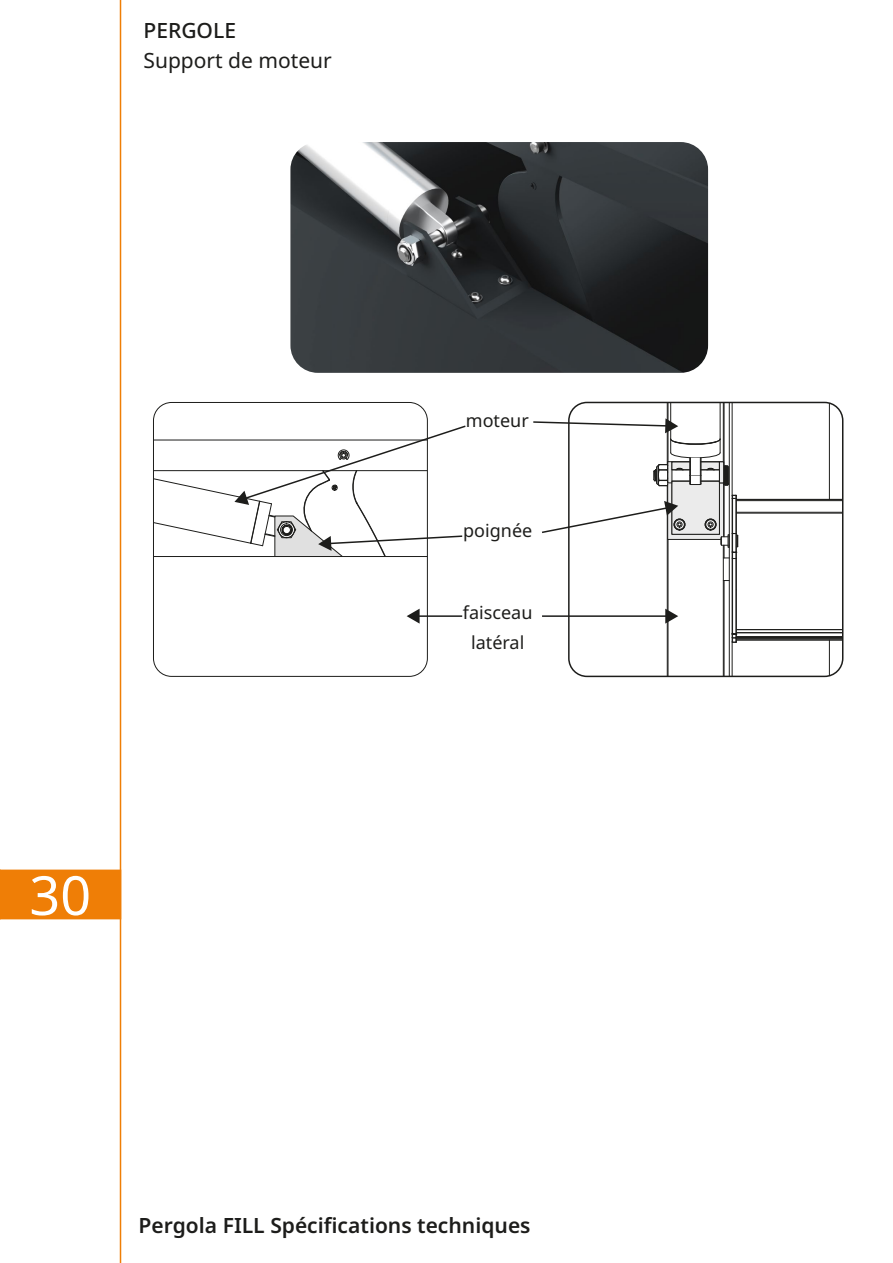
<style>
.page{position:relative;width:893px;height:1263px;background:#fff}
.page>*{position:absolute;margin:0;border:0;box-sizing:border-box;transform-origin:0 0}
.t1{font:54px "Noto Sans";color:#fff}
.t2{font:600 21px "Noto Sans";color:#1d1d1b}
.t3{font:21px "Noto Sans";color:#1d1d1b}
.t4{font:500 21px "Noto Sans";color:#1d1d1b}
.t5{font:18px/30px "Noto Sans";color:#1d1d1b;text-align:center}
</style>
<div class="page">
<div style="left:0;top:870px;width:120px;height:49px;background:#ef7e06"></div>
<div style="left:0;top:869px;width:121px;height:50px;border:2px solid #ef7e06"></div>
<hr style="left:120px;top:0;width:1px;height:1263px;background:#ef7e06">
<svg style="left:0;top:869px;width:1px;height:50px"></svg>
<img style="left:290px;top:142px;width:418px;height:231px">
<hr style="left:736px;top:558px;width:1px;height:76px;background:#1d1d1b">
<hr style="left:736px;top:632px;width:107px;height:1px;background:#1d1d1b">
<hr style="left:736px;top:513px;width:107px;height:1px;background:#1d1d1b">
<hr style="left:736px;top:512px;width:107px;height:1px;background:#1d1d1b">
<hr style="left:736px;top:500px;width:107px;height:1px;background:#1d1d1b">
<hr style="left:736px;top:636px;width:107px;height:1px;background:#1d1d1b">
<hr style="left:736px;top:629px;width:107px;height:1px;background:#1d1d1b">
<hr style="left:736px;top:499px;width:107px;height:1px;background:#1d1d1b">
<svg style="left:733px;top:633px;width:4px;height:10px"></svg>
<hr style="left:736px;top:637px;width:107px;height:1px;background:#1d1d1b">
<hr style="left:736px;top:638px;width:107px;height:1px;background:#1d1d1b">
<hr style="left:736px;top:640px;width:107px;height:1px;background:#1d1d1b">
<hr style="left:829px;top:640px;width:1px;height:36px;background:#1d1d1b">
<hr style="left:829px;top:402px;width:1px;height:97px;background:#1d1d1b">
<hr style="left:668px;top:539px;width:1px;height:137px;background:#1d1d1b">
<hr style="left:668px;top:402px;width:1px;height:60px;background:#1d1d1b">
<hr style="left:667px;top:486px;width:1px;height:190px;background:#1d1d1b">
<hr style="left:667px;top:402px;width:1px;height:63px;background:#1d1d1b">
<hr style="left:724px;top:580px;width:1px;height:96px;background:#1d1d1b">
<hr style="left:724px;top:402px;width:1px;height:68px;background:#1d1d1b">
<hr style="left:723px;top:545px;width:1px;height:131px;background:#1d1d1b">
<hr style="left:723px;top:402px;width:1px;height:60px;background:#1d1d1b">
<hr style="left:732px;top:402px;width:1px;height:274px;background:#1d1d1b">
<hr style="left:729px;top:402px;width:1px;height:274px;background:#1d1d1b">
<hr style="left:720px;top:402px;width:1px;height:37px;background:#1d1d1b">
<hr style="left:670px;top:402px;width:1px;height:37px;background:#1d1d1b">
<div style="left:568px;top:402px;width:275px;height:275px;border:2px solid #1d1d1b;border-radius:18px"></div>
<hr style="left:417px;top:615px;width:45px;height:2px;background:#1d1d1b">
<svg style="left:407px;top:609px;width:13px;height:15px"></svg>
<hr style="left:542px;top:615px;width:125px;height:2px;background:#1d1d1b">
<svg style="left:665px;top:609px;width:13px;height:15px"></svg>
<svg style="left:542px;top:439px;width:196px;height:120px"></svg>
<svg style="left:153px;top:424px;width:313px;height:133px"></svg>
<svg style="left:533px;top:418px;width:145px;height:15px"></svg>
<p class="t4" style="left:144px;top:19px;width:94px">PERGOLE</p>
<p class="t3" style="left:144px;top:49px;width:190px">Support de moteur</p>
<h1 class="t1" style="left:29px;top:865px;width:63px">30</h1>
<p class="t5" style="left:466px;top:406px;width:64px">moteur</p>
<p class="t5" style="left:463px;top:516px;width:71px">poignée</p>
<p class="t5" style="left:463px;top:597px;width:71px">faisceau latéral</p>
<p class="t2" style="left:139px;top:1214px;width:393px">Pergola FILL Spécifications techniques</p>
</div>
